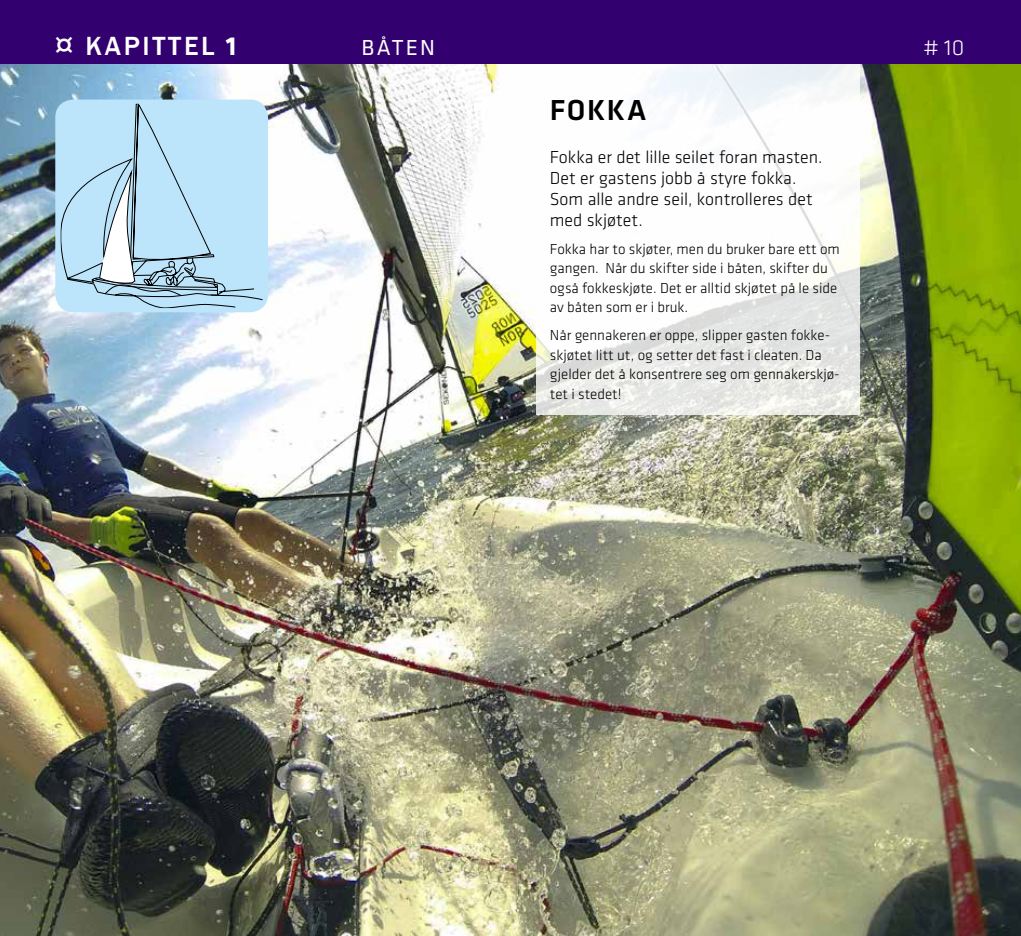
<style>
.page{position:relative;width:1021px;height:936px;background:#fff}
.page>*{position:absolute;margin:0;border:0;box-sizing:border-box;transform-origin:0 0}
.t1{font:500 30px "Klavika";letter-spacing:.05em;color:#000}
.t2{font:500 27px "Franklin Gothic";letter-spacing:.1em;color:#fff}
.t3{font:22.5px "Klavika";letter-spacing:.1em;color:#fff}
.t4{font:300 22.5px "Klavika";color:#fff}
.t5{font:300 18px/21px "Klavika";color:#000}
.t6{font:300 15px/19.5px "Klavika";color:#000}
.s1{font-family:"Klavika";font-weight:700}
</style>
<div class="page">
<img style="left:0;top:64px;width:1020px;height:871px">
<svg style="left:536px;top:64px;width:323px;height:351px"></svg>
<div style="left:55px;top:99px;width:213px;height:213px;background:#bce4fa;border-radius:18px"></div>
<svg style="left:60px;top:104px;width:176px;height:204px"></svg>
<svg style="left:99px;top:172px;width:164px;height:128px"></svg>
<div style="left:0;top:0;width:1020px;height:64px;background:#33006f"></div>
<h3 class="t3" style="left:361px;top:33px;width:75px">BÅTEN</h3>
<h3 class="t4" style="left:923px;top:34px;width:43px"># 10</h3>
<h2 class="t2" style="left:55px;top:30px;width:182px">¤ KAPITTEL <span class="s1">1</span></h2>
<h3 class="t3" style="left:361px;top:33px;width:73px">START</h3>
<h1 class="t1" style="left:550px;top:90px;width:98px">FOKKA</h1>
<p class="t5" style="left:550px;top:146px;width:274px">Fokka er det lille seilet foran masten.<br>Det er gastens jobb å styre fokka.<br>Som alle andre seil, kontrolleres det med skjøtet.</p>
<p class="t6" style="left:550px;top:239px;width:291px">Fokka har to skjøter, men du bruker bare ett om gangen. Når du skifter side i båten, skifter du også fokkeskjøte. Det er alltid skjøtet på le side av båten som er i bruk.</p>
<p class="t6" style="left:550px;top:325px;width:291px">Når gennakeren er oppe, slipper gasten fokke&shy;skjøtet litt ut, og setter det fast i cleaten. Da gjelder det å konsentrere seg om gennakerskjø&shy;tet i stedet!</p>
</div>
